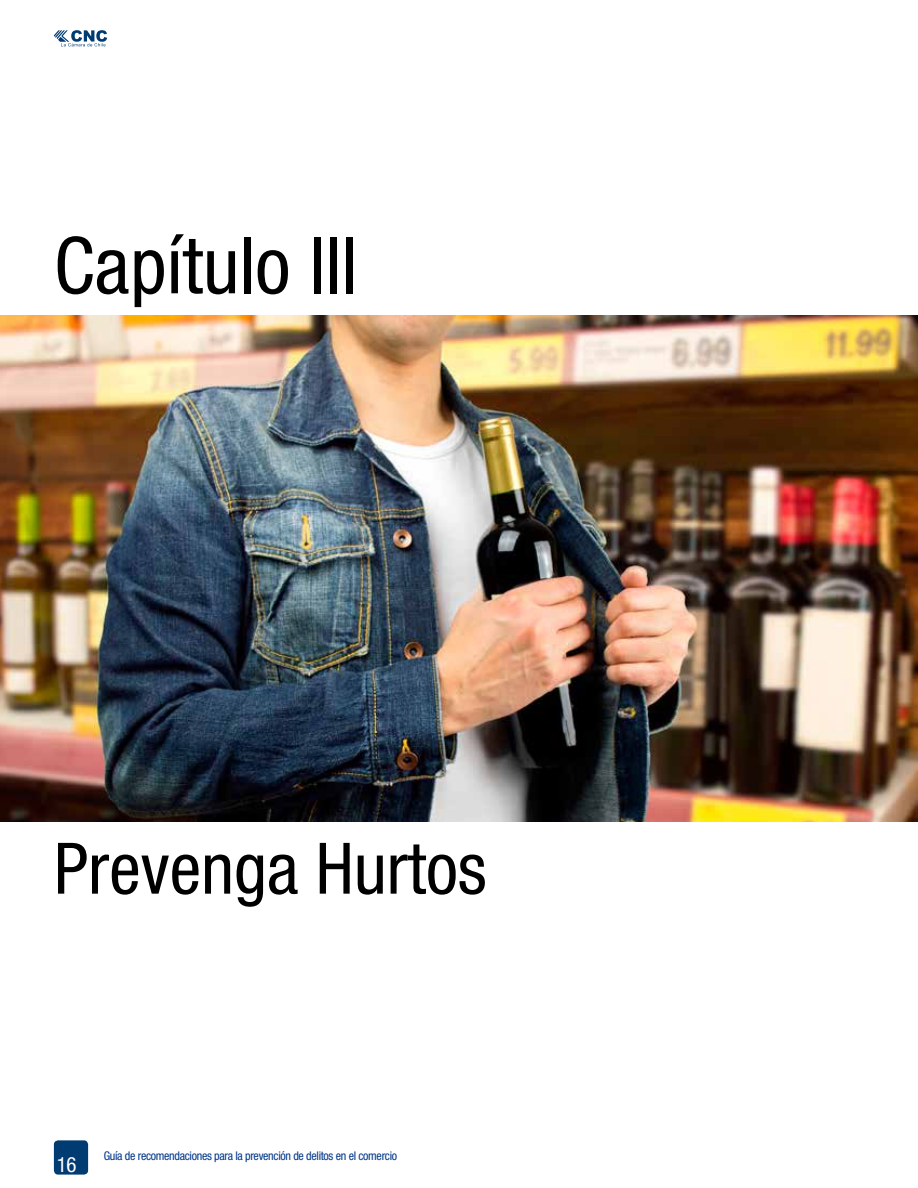
<style>
.page{position:relative;width:918px;height:1188px;background:#fff}
.page>*{position:absolute;margin:0;border:0;box-sizing:border-box;transform-origin:0 0}
.t1{font:condensed 78.45px "Helvetica Neue";color:#000}
.t2{font:condensed 71.1px "Helvetica Neue";color:#000}
.t3{font:condensed 21px "Helvetica Neue";color:#fff}
.t4{font:condensed 12px "Helvetica Neue";letter-spacing:-.025em;color:#003687}
</style>
<div class="page">
<div style="left:54px;top:1140px;width:34px;height:35px;background:#003b71;border-radius:4px"></div>
<svg style="left:54px;top:30px;width:53px;height:16px"></svg>
<img style="left:0;top:316px;width:917px;height:506px">
<h1 class="t1" style="left:54px;top:220px;width:305px">Capítulo III</h1>
<h2 class="t2" style="left:54px;top:827px;width:434px">Prevenga Hurtos</h2>
<h3 class="t3" style="left:57px;top:1153px;width:21px">16</h3>
<p class="t4" style="left:104px;top:1149px;width:295px">Guía de recomendaciones para la prevención de delitos en el comercio</p>
</div>
